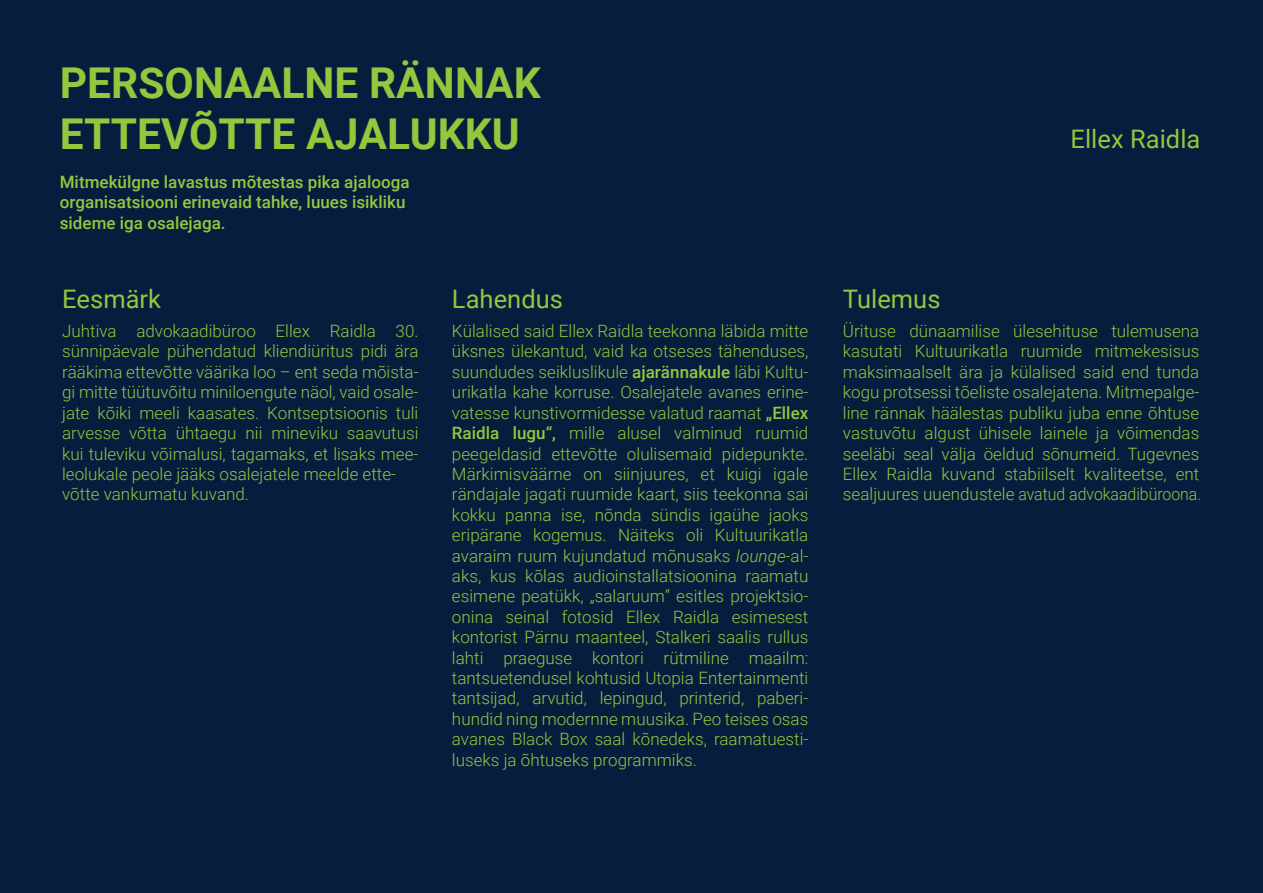
<style>
.page{position:relative;width:1263px;height:893px;background:#fff}
.page>*{position:absolute;margin:0;border:0;box-sizing:border-box;transform-origin:0 0}
.t1{font:700 42.45px/51px "Roboto";color:#93c83d}
.t2{font:25.5px "Roboto";color:#93c83d}
.t3{font:300 16.95px/20.4px "Roboto";color:#93c83d;text-align:justify}
.t4{font:500 16.95px/20.4px "Roboto";color:#93c83d}
.s1{font-weight:500}
.s2{font-style:italic}
</style>
<div class="page">
<div style="left:0;top:0;width:1262px;height:893px;background:#071d3e"></div>
<h1 class="t1" style="left:60px;top:56px;width:482px">PERSONAALNE RÄNNAK<br>ETTEVÕTTE AJALUKKU</h1>
<p class="t4" style="left:60px;top:171px;width:351px">Mitmekülgne lavastus mõtestas pika ajalooga organisatsiooni erinevaid tahke, luues isikliku sideme iga osalejaga.</p>
<h2 class="t2" style="left:62px;top:281px;width:101px">Eesmärk</h2>
<p class="t3" style="left:62px;top:320px;width:358px;text-align:left">Juhtiva advokaadibüroo Ellex Raidla 30. sünnipäevale pühendatud kliendiüritus pidi ära rääkima ettevõtte väärika loo – ent seda mõista&shy;gi mitte tüütuvõitu miniloengute näol, vaid osale&shy;jate kõiki meeli kaasates. Kontseptsioonis tuli arvesse võtta ühtaegu nii mineviku saavutusi kui tuleviku võimalusi, tagamaks, et lisaks mee&shy;leolukale peole jääks osalejatele meelde ette&shy;võtte vankumatu kuvand.</p>
<h2 class="t2" style="left:452px;top:281px;width:113px">Lahendus</h2>
<p class="t3" style="left:452px;top:320px;width:358px">Külalised said Ellex Raidla teekonna läbida mitte üksnes ülekantud, vaid ka otseses tähenduses, suundudes seikluslikule <span class="s1">ajarännakule</span> läbi Kultu&shy;urikatla kahe korruse. Osalejatele avanes erine&shy;vatesse kunstivormidesse valatud raamat <span class="s1">„Ellex Raidla lugu“,</span> mille alusel valminud ruumid peegeldasid ettevõtte olulisemaid pidepunkte.<br>Märkimisväärne on siinjuures, et kuigi igale rändajale jagati ruumide kaart, siis teekonna sai kokku panna ise, nõnda sündis igaühe jaoks eripärane kogemus. Näiteks oli Kultuurikatla avaraim ruum kujundatud mõnusaks <span class="s2">lounge</span>-al&shy;aks, kus kõlas audioinstallatsioonina raamatu esimene peatükk, „salaruum“ esitles projektsio&shy;onina seinal fotosid Ellex Raidla esimesest kontorist Pärnu maanteel, Stalkeri saalis rullus lahti praeguse kontori rütmiline maailm: tantsuetendusel kohtusid Utopia Entertainmenti tantsijad, arvutid, lepingud, printerid, paberi&shy;hundid ning modernne muusika. Peo teises osas avanes Black Box saal kõnedeks, raamatuesti&shy;luseks ja õhtuseks programmiks.</p>
<h2 class="t2" style="left:1070px;top:121px;width:131px">Ellex Raidla</h2>
<h2 class="t2" style="left:843px;top:281px;width:99px">Tulemus</h2>
<p class="t3" style="left:843px;top:320px;width:360px">Ürituse dünaamilise ülesehituse tulemusena kasutati Kultuurikatla ruumide mitmekesisus maksimaalselt ära ja külalised said end tunda kogu protsessi tõeliste osalejatena. Mitmepalge&shy;line rännak häälestas publiku juba enne õhtuse vastuvõtu algust ühisele lainele ja võimendas seeläbi seal välja öeldud sõnumeid. Tugevnes Ellex Raidla kuvand stabiilselt kvaliteetse, ent sealjuures uuendustele avatud advokaadibüroona.</p>
</div>
